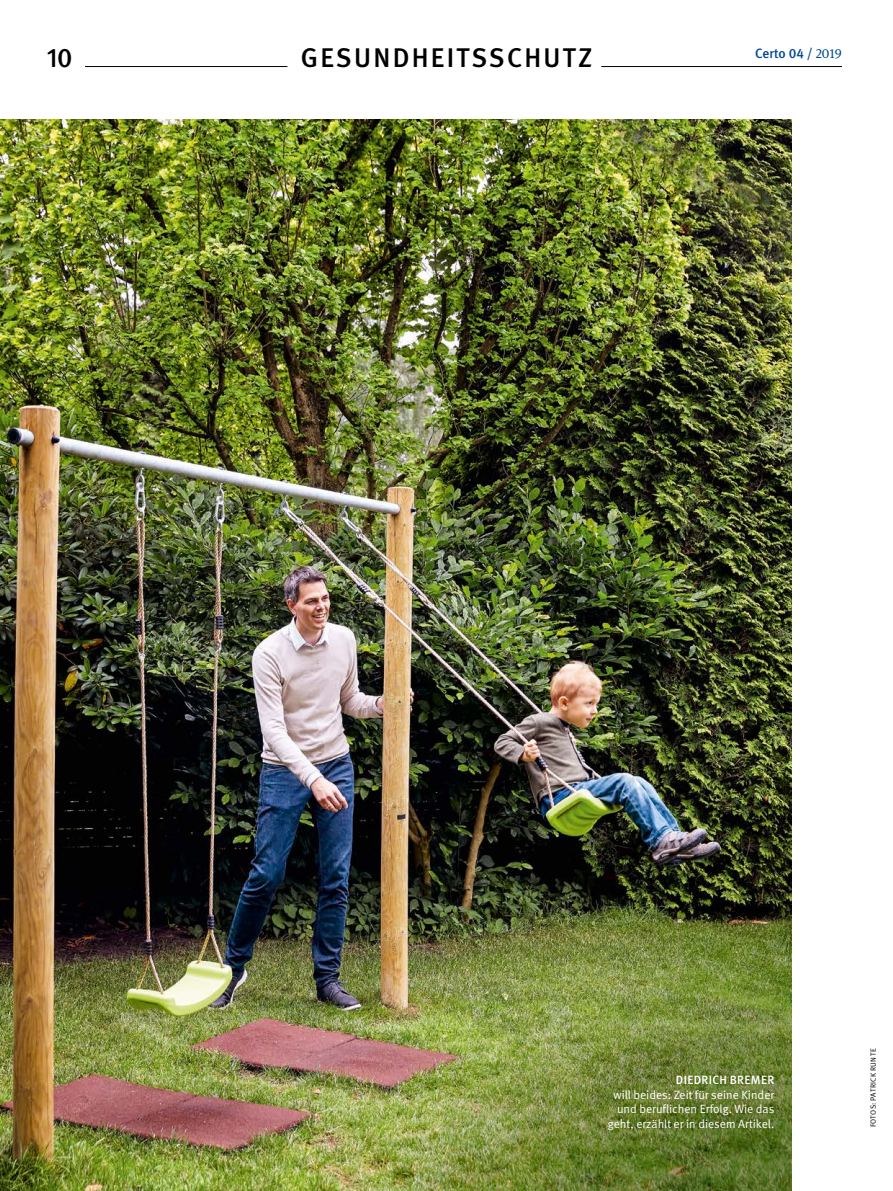
<style>
.page{position:relative;width:893px;height:1191px;background:#fff}
.page>*{position:absolute;margin:0;border:0;box-sizing:border-box;transform-origin:0 0}
.t1{font:500 27px "DGUV Meta";letter-spacing:.085em;color:#000}
.t2{font:500 13.5px "DGUV Meta";color:#004893}
.t3{font:12px/14.4px "DGUV Meta";color:#fff;text-align:right}
.t4{font:500 12px "DGUV Meta";letter-spacing:.03em;color:#fff}
.t5{font:7.5px "DGUV Meta";letter-spacing:.045em;color:#000}
.s1{font-family:"DGUV Meta Serif";font-weight:400;font-size:13.35px}
</style>
<div class="page">
<img style="left:0;top:119px;width:791px;height:1072px">
<hr style="left:85px;top:66px;width:202px;height:1px;background:#000">
<hr style="left:601px;top:66px;width:241px;height:1px;background:#000">
<h1 class="t1" style="left:301px;top:42px;width:293px">GESUNDHEITSSCHUTZ</h1>
<h1 class="t1" style="left:47px;top:42px;width:27px">10</h1>
<p class="t2" style="left:755px;top:46px;width:88px">Certo 04 / <span class="s1">2019</span></p>
<p class="t4" style="left:676px;top:1073px;width:100px">DIEDRICH BREMER</p>
<p class="t3" style="left:608px;top:1087px;width:168px">will beides: Zeit für seine Kinder und beruflichen Erfolg. Wie das geht, erzählt er in diesem Artikel.</p>
<p class="t5" style="left:869px;top:1127px;width:80px;rotate:-90deg">FOTOS: PATRICK RUNTE</p>
</div>
